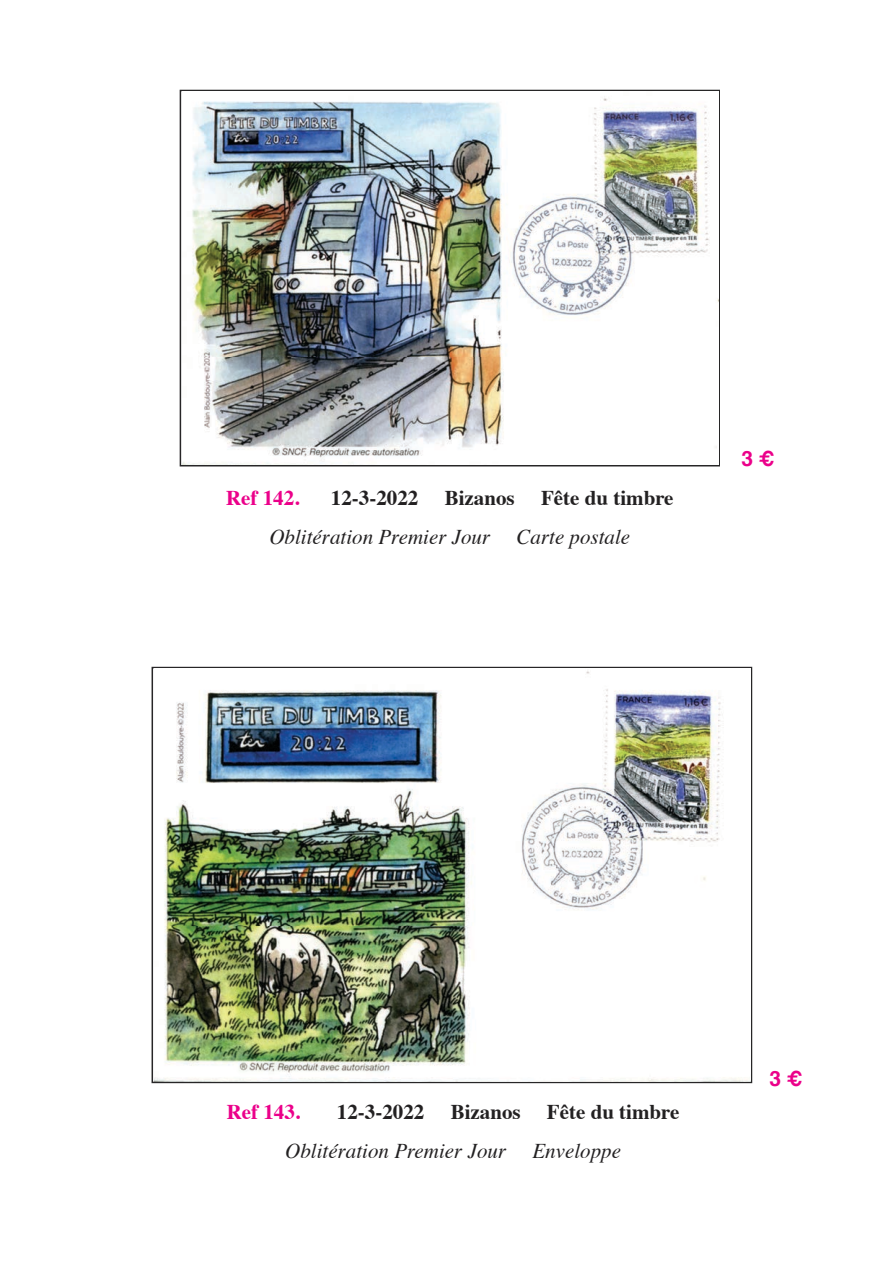
<style>
.page{position:relative;width:893px;height:1263px;background:#fff}
.page>*{position:absolute;margin:0;border:0;box-sizing:border-box;transform-origin:0 0}
.t1{font:italic 21px "Times";color:#232122}
.t2{font:700 21px "Times";color:#232122}
.t3{font:700 21px "Times";color:#eb008a}
.t4{font:700 21px "Helvetica";color:#eb008a}
</style>
<div class="page">
<img style="left:182px;top:98px;width:483px;height:367px">
<img style="left:665px;top:102px;width:53px;height:346px">
<img style="left:182px;top:465px;width:483px;height:1px">
<img style="left:154px;top:671px;width:597px;height:410px">
<img style="left:751px;top:668px;width:1px;height:413px">
<p class="t3" style="left:226px;top:489px;width:75px">Ref 142.</p>
<p class="t2" style="left:331px;top:489px;width:89px">12-3-2022</p>
<p class="t2" style="left:445px;top:489px;width:72px">Bizanos</p>
<p class="t2" style="left:541px;top:489px;width:134px">Fête du timbre</p>
<p class="t1" style="left:269px;top:528px;width:362px">Oblitération Premier Jour Carte postale</p>
<p class="t4" style="left:741px;top:450px;width:35px">3!"</p>
<p class="t3" style="left:227px;top:1103px;width:75px">Ref 143.</p>
<p class="t2" style="left:337px;top:1103px;width:89px">12-3-2022</p>
<p class="t2" style="left:451px;top:1103px;width:72px">Bizanos</p>
<p class="t2" style="left:547px;top:1103px;width:134px">Fête du timbre</p>
<p class="t1" style="left:285px;top:1142px;width:337px">Oblitération Premier Jour Enveloppe</p>
<p class="t4" style="left:769px;top:1070px;width:35px">3!"</p>
</div>
